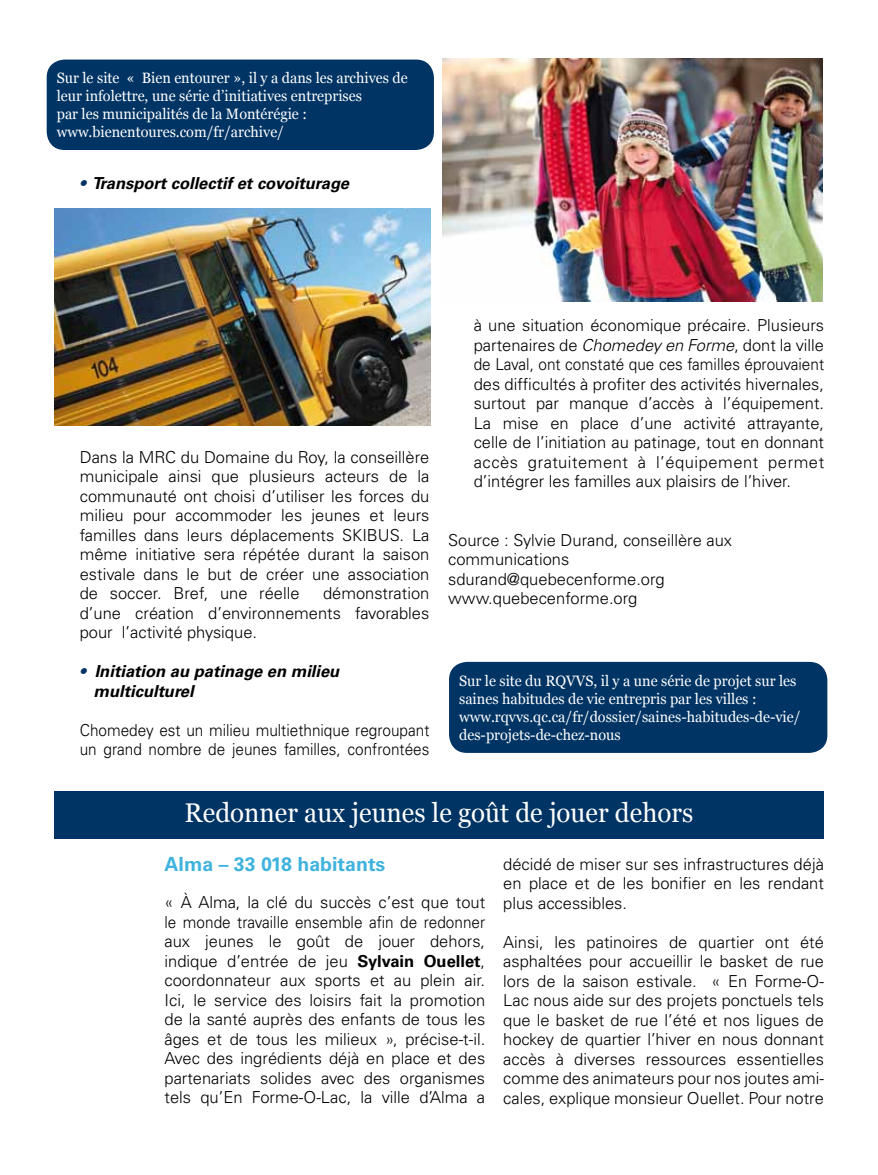
<style>
.page{position:relative;width:878px;height:1175px;background:#fff}
.page>*{position:absolute;margin:0;border:0;box-sizing:border-box;transform-origin:0 0}
.t1{font:27px "Georgia";color:#fff;scale:.96 1}
.t2{font:700 19.5px "Univers LT";color:#3fb3dd}
.t3{font:300 16.5px/19.5px "Univers LT";color:#000;text-align:justify}
.t4{font:300 16.5px/19.5px "Univers LT";color:#000;scale:.93 1}
.t5{font:italic 700 16.5px/19.5px "Univers LT";color:#000}
.t6{font:15px/18px "Georgia";color:#fff;scale:.96 1}
.s1{color:#003464}
.s2{font-style:italic}
.s3{font-weight:700}
</style>
<div class="page">
<div style="left:449px;top:662px;width:378px;height:91px;background:#003464;border-radius:18px"></div>
<div style="left:47px;top:60px;width:387px;height:90px;background:#003464;border-radius:18px"></div>
<img style="left:54px;top:209px;width:376px;height:216px">
<img style="left:442px;top:58px;width:380px;height:244px">
<div style="left:54px;top:791px;width:770px;height:48px;background:#003464"></div>
<p class="t6" style="left:57px;top:69px;width:367px">Sur le site « Bien entourer », il y a dans les archives de leur infolettre, une série d’initiatives entreprises<br>par les municipalités de la Montérégie : www.bienentoures.com/fr/archive/</p>
<p class="t5" style="left:80px;top:174px;width:271px"><span class="s1">•</span> Transport collectif et covoiturage</p>
<p class="t3" style="left:80px;top:447px;width:351px">Dans la MRC du Domaine du Roy, la conseillère municipale ainsi que plusieurs acteurs de la communauté ont choisi d’utiliser les forces du milieu pour accommoder les jeunes et leurs familles dans leurs déplacements SKIBUS. La même initiative sera répétée durant la saison estivale dans le but de créer une association de soccer. Bref, une réelle</p>
<p class="t3" style="left:80px;top:583px;width:351px;text-indent:243px">démonstration d’une création d’environnements favorables pour l’activité physique.</p>
<p class="t5" style="left:93px;top:661px;width:247px;text-indent:-14px"><span class="s1">•</span> Initiation au patinage en milieu multiculturel</p>
<p class="t4" style="left:80px;top:720px;width:377px">Chomedey est un milieu multiethnique regroupant un grand nombre de jeunes familles, confrontées</p>
<p class="t3" style="left:473px;top:315px;width:352px">à une situation économique précaire. Plusieurs partenaires de <span class="s2">Chomedey en Forme</span>, dont la ville de Laval, ont constaté que ces familles éprouvaient des difficultés à profiter des activités hivernales, surtout par manque d’accès à l’équipement.<br>La mise en place d’une activité attrayante, celle de l’initiation au patinage, tout en donnant accès gratuitement à l’équipement permet d’intégrer les familles aux plaisirs de l’hiver.</p>
<p class="t3" style="left:448px;top:530px;width:285px;text-align:left">Source : Sylvie Durand, conseillère aux communications sdurand@quebecenforme.org www.quebecenforme.org</p>
<p class="t6" style="left:459px;top:672px;width:357px">Sur le site du RQVVS, il y a une série de projet sur les saines habitudes de vie entrepris par les villes : www.rqvvs.qc.ca/fr/dossier/saines-habitudes-de-vie/ des-projets-de-chez-nous</p>
<h1 class="t1" style="left:184px;top:796px;width:531px">Redonner aux jeunes le goût de jouer dehors</h1>
<p class="t2" style="left:164px;top:853px;width:222px">Alma – 33 018 habitants</p>
<p class="t3" style="left:164px;top:892px;width:322px">« À Alma, la clé du succès c’est que tout le monde travaille ensemble afin de redonner aux jeunes le goût de jouer dehors, indique d’entrée de jeu <span class="s3">Sylvain Ouellet</span>, coordonnateur aux sports et au plein air.<br>Ici, le service des loisirs fait la promotion de la santé auprès des enfants de tous les âges et de tous les milieux », précise-t-il.<br>Avec des ingrédients déjà en place et des partenariats solides avec des organismes tels qu’En Forme-O-Lac, la ville d’Alma a</p>
<p class="t3" style="left:503px;top:854px;width:322px">décidé de miser sur ses infrastructures déjà en place et de les bonifier en les rendant plus accessibles.</p>
<p class="t3" style="left:503px;top:932px;width:322px">Ainsi, les patinoires de quartier ont été asphaltées pour accueillir le basket de rue lors de la saison estivale. « En Forme-O-Lac nous aide sur des projets ponctuels tels que le basket de rue l’été et nos ligues de hockey de quartier l’hiver en nous donnant accès à diverses ressources essentielles comme des animateurs pour nos joutes ami&shy;cales, explique monsieur Ouellet. Pour notre</p>
</div>
